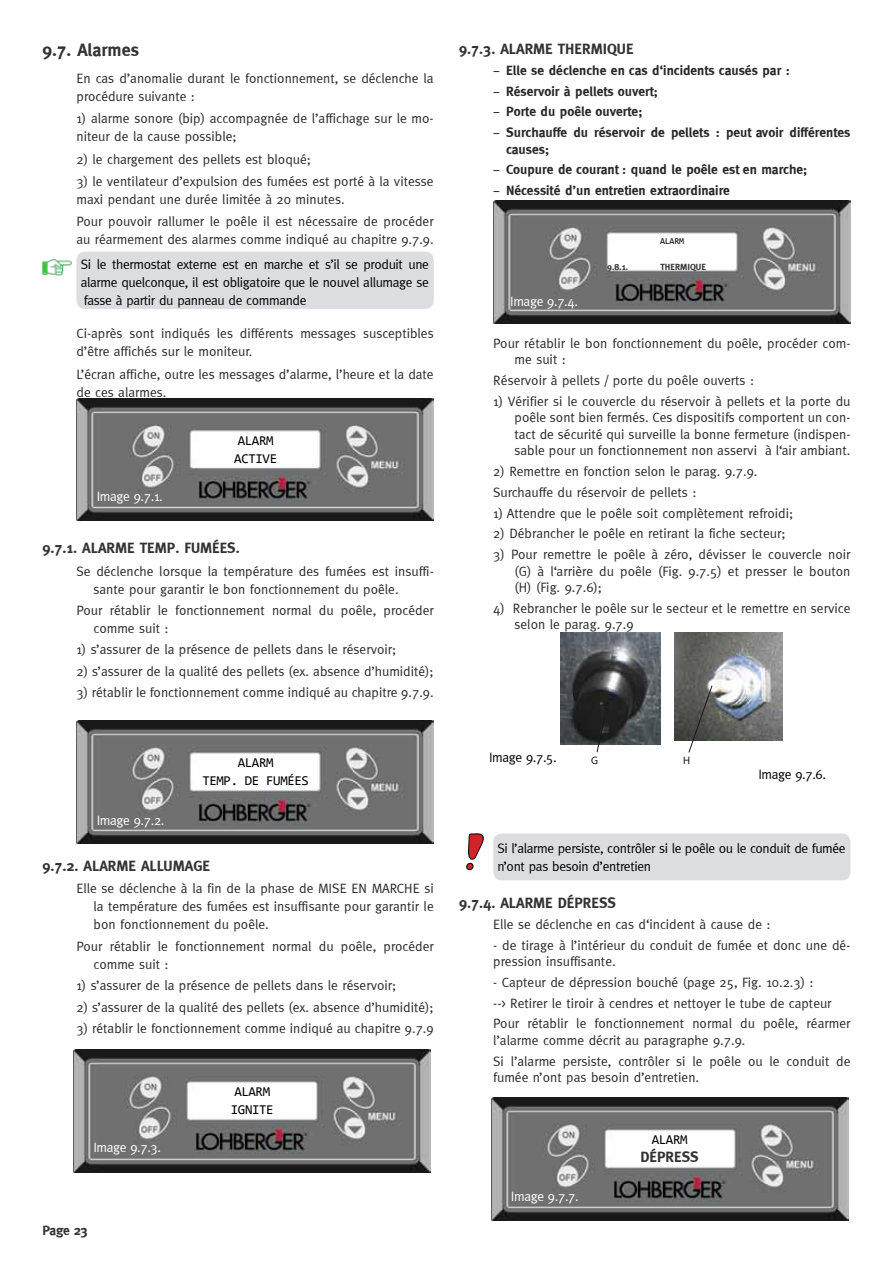
<style>
.page{position:relative;width:893px;height:1263px;background:#fff}
.page>*{position:absolute;margin:0;border:0;box-sizing:border-box;transform-origin:0 0}
.t1{font:700 18px "Meta";color:#333}
.t2{font:700 15px "Meta";color:#333}
.t3{font:13.5px/18px "Meta";color:#282828}
.t4{font:13.5px/18px "Meta";letter-spacing:-.025em;color:#000;text-align:justify}
.t5{font:700 13.5px/20.7px "Meta";color:#282828}
.t6{font:13.5px "Meta";letter-spacing:-.025em;color:#fff}
.t7{font:13.5px/18px "Consolas";letter-spacing:-.025em;color:#000}
.t8{font:700 13.5px "Meta";letter-spacing:-.025em;color:#333}
.t9{font:10.8px "Arial";color:#1a171b}
.t10{font:700 9px "Meta";color:#333}
.t11{font:9px "Consolas";letter-spacing:-.025em;color:#000}
.s1{font-weight:400}
</style>
<div class="page">
<img style="left:42px;top:259px;width:30px;height:17px">
<div style="left:77px;top:252px;width:357px;height:57px;background:#dcddde;border-radius:9px"></div>
<svg style="left:468px;top:833px;width:16px;height:30px"></svg>
<div style="left:467px;top:863px;width:6px;height:7px;background:#d2232a;border-radius:50%"></div>
<div style="left:466px;top:863px;width:8px;height:7px;border:1px solid #000;border-radius:50%"></div>
<div style="left:493px;top:833px;width:357px;height:47px;background:#dcddde;border-radius:9px"></div>
<img style="left:77px;top:398px;width:357px;height:123px">
<img style="left:77px;top:721px;width:357px;height:122px">
<img style="left:73px;top:1049px;width:357px;height:123px">
<img style="left:493px;top:201px;width:357px;height:122px">
<img style="left:561px;top:633px;width:99px;height:111px">
<svg style="left:596px;top:717px;width:9px;height:36px"></svg>
<img style="left:675px;top:633px;width:108px;height:108px">
<svg style="left:688px;top:685px;width:25px;height:68px"></svg>
<img style="left:491px;top:1098px;width:357px;height:122px">
<h1 class="t1" style="left:43px;top:40px;width:98px">9.7. Alarmes</h1>
<p class="t3" style="left:77px;top:69px;width:359px">En cas d’anomalie durant le fonctionnement, se déclenche la procédure suivante :</p>
<p class="t3" style="left:77px;top:109px;width:359px">1) alarme sonore (bip) accompagnée de l’affichage sur le mo&shy;niteur de la cause possible;</p>
<p class="t3" style="left:77px;top:150px;width:236px">2) le chargement des pellets est bloqué;</p>
<p class="t3" style="left:77px;top:172px;width:359px">3) le ventilateur d’expulsion des fumées est porté à la vitesse maxi pendant une durée limitée à 20 minutes.</p>
<p class="t3" style="left:77px;top:212px;width:359px">Pour pouvoir rallumer le poêle il est nécessaire de procéder au réarmement des alarmes comme indiqué au chapitre 9.7.9.</p>
<p class="t4" style="left:81px;top:255px;width:350px">Si le thermostat externe est en marche et s’il se produit une alarme quelconque, il est obligatoire que le nouvel allumage se fasse à partir du panneau de commande</p>
<p class="t3" style="left:77px;top:324px;width:359px">Ci-après sont indiqués les différents messages susceptibles d’être affichés sur le moniteur.</p>
<p class="t3" style="left:77px;top:365px;width:359px">L’écran affiche, outre les messages d’alarme, l’heure et la date de ces alarmes.</p>
<p class="t6" style="left:97px;top:489px;width:68px">I mage 9.7.1.</p>
<p class="t7" style="left:234px;top:431px;width:44px">ALARM<br>ACTIVE</p>
<p class="t2" style="left:43px;top:539px;width:199px">9.7.1. ALARME TEMP. FUMÉES.</p>
<p class="t3" style="left:94px;top:562px;width:342px;text-indent:-17px">Se déclenche lorsque la température des fumées est insuffi&shy;sante pour garantir le bon fonctionnement du poêle.</p>
<p class="t3" style="left:94px;top:601px;width:342px;text-indent:-17px">Pour rétablir le fonctionnement normal du poêle, procéder comme suit :</p>
<p class="t3" style="left:77px;top:640px;width:321px">1) s’assurer de la présence de pellets dans le réservoir;</p>
<p class="t3" style="left:77px;top:662px;width:359px">2) s’assurer de la qualité des pellets (ex. absence d’humidité);</p>
<p class="t3" style="left:77px;top:683px;width:359px">3) rétablir le fonctionnement comme indiqué au chapitre 9.7.9.</p>
<p class="t7" style="left:238px;top:753px;width:37px">ALARM</p>
<p class="t6" style="left:97px;top:812px;width:69px">Image 9.7.2.</p>
<p class="t7" style="left:202px;top:771px;width:8px">TEMP</p>
<p class="t7" style="left:231px;top:771px;width:71px">. DE FUMÉES</p>
<p class="t2" style="left:43px;top:857px;width:169px">9.7.2. ALARME ALLUMAGE</p>
<p class="t3" style="left:94px;top:879px;width:342px;text-align:justify;text-indent:-17px">Elle se déclenche à la fin de la phase de MIS E EN MARCHE si la température des fumées est insuffisante pour garantir le bon fonctionnement du poêle.</p>
<p class="t3" style="left:94px;top:937px;width:342px;text-indent:-17px">Pour rétablir le fonctionnement normal du poêle, procéder comme suit :</p>
<p class="t3" style="left:77px;top:976px;width:321px">1) s’assurer de la présence de pellets dans le réservoir;</p>
<p class="t3" style="left:77px;top:998px;width:359px">2) s’assurer de la qualité des pellets (ex. absence d’humidité);</p>
<p class="t3" style="left:77px;top:1019px;width:359px">3) rétablir le fonctionnement comme indiqué au chapitre 9.7.9</p>
<p class="t6" style="left:93px;top:1140px;width:69px">Image 9.7.3.</p>
<p class="t8" style="left:43px;top:1223px;width:47px">Page 23</p>
<p class="t7" style="left:231px;top:1082px;width:44px">ALARM<br>IGNITE</p>
<p class="t2" style="left:459px;top:40px;width:176px">9.7.3. ALARME THERMIQUE</p>
<p class="t5" style="left:493px;top:60px;width:359px"><span class="s1">−</span> Elle se déclenche en cas d‘incidents causés par :<br><span class="s1">−</span> Réservoir à pellets ouvert;<br><span class="s1">−</span> Porte du poêle ouverte;<br><span class="s1">−</span> Surchauffe du réservoir de pellets : peut avoir différentes</p>
<p class="t5" style="left:493px;top:139px;width:316px;text-indent:13px">causes;<br><span class="s1">−</span> Coupure de courant : quand le poêle est en marche; <span class="s1">−</span> Nécessité d’un entretien extraordinaire</p>
<p class="t11" style="left:660px;top:235px;width:25px">ALARM</p>
<p class="t6" style="left:510px;top:293px;width:69px">I mage 9.7.4.</p>
<p class="t10" style="left:607px;top:262px;width:22px">9.8.1.</p>
<p class="t10" style="left:660px;top:262px;width:47px">THERMIQUE</p>
<p class="t3" style="left:514px;top:335px;width:337px;line-height:16.5px;text-indent:-21px">Pour rétablir le bon fonctionnement du poêle, procéder com&shy;me suit :</p>
<p class="t3" style="left:493px;top:371px;width:262px">Réservoir à pellets / porte du poêle ouverts :</p>
<p class="t3" style="left:514px;top:393px;width:337px;line-height:16.5px;text-align:justify;text-indent:-21px">1) Vérifier si le couvercle du réservoir à pellets et la porte du poêle sont bien fermés. Ces dispositifs comportent un con&shy;tact de sécurité qui surveille la bonne fermeture (indispen&shy;sable pour un fonctionnement non asservi à l‘air ambiant.</p>
<p class="t3" style="left:493px;top:461px;width:266px;line-height:20.7px">2) Remettre en fonction selon le parag. 9.7.9.<br>Surchauffe du réservoir de pellets :</p>
<p class="t3" style="left:493px;top:504px;width:301px">1) Attendre que le poêle soit complètement refroidi;</p>
<p class="t3" style="left:493px;top:525px;width:294px">2) Débrancher le poêle en retirant la fiche secteur;</p>
<p class="t3" style="left:514px;top:546px;width:338px;line-height:16.5px;text-align:justify;text-indent:-21px">3) Pour remettre le poêle à zéro, dévisser le couvercle noir (G) à l‘arrière du poêle (Fig. 9.7.5) et presser le bouton (H) (Fig. 9.7.6);</p>
<p class="t3" style="left:514px;top:600px;width:337px;line-height:16.5px;text-indent:-21px">4) Rebrancher le poêle sur le secteur et le remettre en service selon le parag. 9.7.9</p>
<p class="t4" style="left:489px;top:748px;width:69px">Image 9.7.5.</p>
<p class="t9" style="left:591px;top:753px;width:8px">G</p>
<p class="t9" style="left:683px;top:753px;width:9px">H</p>
<p class="t4" style="left:758px;top:765px;width:69px">I mage 9.7.6.</p>
<p class="t4" style="left:497px;top:839px;width:350px">Si l’alarme persiste, contrôler si le poêle ou le conduit de fumée n’ont pas besoin d’entretien</p>
<p class="t2" style="left:459px;top:894px;width:60px">9.7.4. Alarme</p>
<p class="t2" style="left:558px;top:894px;width:60px">DÉPRESS</p>
<p class="t3" style="left:493px;top:915px;width:279px">Elle se déclenche en cas d‘incident à cause de :</p>
<p class="t3" style="left:493px;top:936px;width:359px;line-height:16.5px">- de tirage à l’intérieur du conduit de fumée et donc une dé&shy;pression insuffisante.</p>
<p class="t3" style="left:493px;top:972px;width:359px;line-height:20.7px">- Capteur de dépression bouché (page 25, Fig. 10.2.3) :<br>--&gt; Retirer le tiroir à cendres et nettoyer le tube de capteur<br>Pour rétablir le fonctionnement normal du poêle, réarmer</p>
<p class="t3" style="left:493px;top:1029px;width:359px;line-height:20.7px">l’alarme comme décrit au paragraphe 9.7.9.<br>Si l’alarme persiste, contrôler si le poêle ou le conduit de</p>
<p class="t3" style="left:493px;top:1068px;width:207px">fumée n’ont pas besoin d’entretien.</p>
<p class="t6" style="left:511px;top:1188px;width:69px">I mage 9.7.7.</p>
<p class="t7" style="left:652px;top:1130px;width:37px">ALARM</p>
<p class="t2" style="left:640px;top:1148px;width:60px">DÉPRESS</p>
</div>
